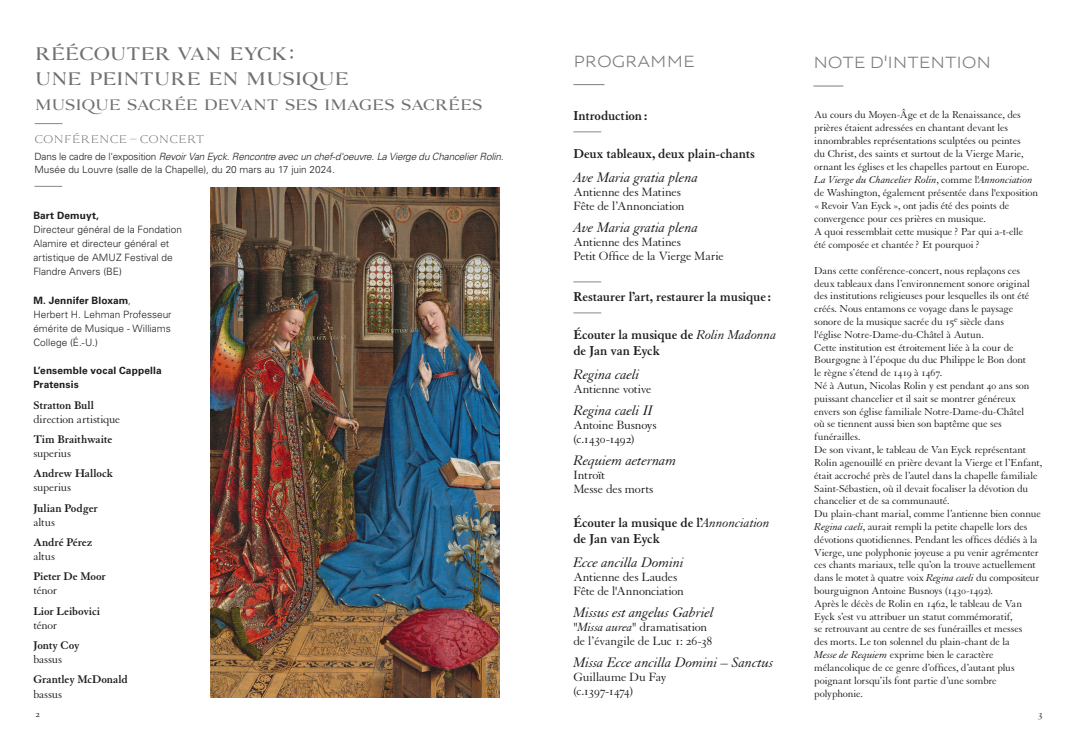
<style>
.page{position:relative;width:1078px;height:740px;background:#fff}
.page>*{position:absolute;margin:0;border:0;box-sizing:border-box;transform-origin:0 0}
.t1{font:18px/25px "Louvre Serif Med";letter-spacing:-.02em;color:#70706f}
.t2{font:16px "Louvre Sans Reg";letter-spacing:-.01em;color:#7c7c7c}
.t3{font:italic 15px "Granjon LT Std";letter-spacing:-.01em;color:#1d1d1b}
.t4{font:15px "Louvre Serif Med";letter-spacing:-.025em;color:#70706f}
.t5{font:700 14px/16px "Granjon LT Std";letter-spacing:-.005em;color:#1d1d1b}
.t6{font:13px/14px "Granjon LT Std";letter-spacing:-.02em;color:#1d1d1b}
.t7{font:700 12.1px "Granjon LT Std";letter-spacing:-.005em;color:#1d1d1b}
.t8{font:12.1px "Granjon LT Std";letter-spacing:-.015em;color:#1d1d1b}
.t9{font:11px/12.8px "Granjon LT Std";letter-spacing:-.015em;color:#1d1d1b}
.t10{font:11px "Louvre Serif Reg";color:#70706f}
.t11{font:300 10.1px/14.1px "Univers LT Std";color:#1d1d1b}
.t12{font:700 10.1px/14.1px "Univers LT Std";letter-spacing:.015em;color:#1d1d1b}
.t13{font:300 10px/13px "Univers LT Std";color:#1d1d1b}
.t14{font:10px "Granjon LT Std";color:#1d1d1b}
.s1{font-style:italic}
.s2{font-weight:700}
.s3{font-weight:400;font-style:italic}
</style>
<div class="page">
<hr style="left:573px;top:84px;width:31px;height:1px;background:#7c7c7c">
<svg style="left:573px;top:132px;width:28px;height:1px"></svg>
<svg style="left:573px;top:282px;width:28px;height:1px"></svg>
<svg style="left:573px;top:313px;width:28px;height:1px"></svg>
<svg style="left:35px;top:123px;width:27px;height:1px"></svg>
<img style="left:210px;top:188px;width:289px;height:509px">
<svg style="left:34px;top:186px;width:28px;height:1px"></svg>
<hr style="left:813px;top:86px;width:30px;height:1px;background:#7c7c7c">
<h1 class="t1" style="left:35px;top:41px;width:261px">RÉÉCOUTER VAN EYCK:<br>UNE PEINTUR</h1>
<h1 class="t1" style="left:186px;top:66px;width:74px">E EN MUSI</h1>
<h1 class="t1" style="left:302px;top:66px;width:49px">QUE</h1>
<h3 class="t4" style="left:35px;top:95px;width:449px">MUSIQUE SACRÉE DEVANT SES IMAGES SACRÉES</h3>
<p class="t10" style="left:34px;top:133px;width:172px">CONFÉRENCE – CONCERT</p>
<p class="t13" style="left:34px;top:150px;width:470px">Dans le cadre de l'exposition <span class="s1">Revoir Van Eyck. Rencontre avec un chef-d'oeuvre. La Vierge du Chancelier Rolin.<br></span>Musée du Louvre (salle de la Chapelle), du 20 mars au 17 juin 2024.</p>
<p class="t12" style="left:33px;top:208px;width:67px">Bart Demuyt,</p>
<p class="t11" style="left:33px;top:222px;width:150px">Directeur général de la Fondation<br>Alamire et directeur général et artistique de AMUZ Festival de<br>Flandre Anvers (BE)</p>
<p class="t11" style="left:33px;top:293px;width:140px"><span class="s2">M. Jennifer Bloxam</span>,<br>Herbert H. Lehman Professeur émérite de Musique - Williams<br>College (É.-U.)</p>
<p class="t12" style="left:33px;top:364px;width:130px">L’ensemble vocal Cappella<br>Pratensis</p>
<p class="t7" style="left:33px;top:398px;width:62px">Stratton Bull</p>
<p class="t8" style="left:33px;top:412px;width:88px">direction artistique</p>
<p class="t7" style="left:33px;top:432px;width:80px">Tim Braithwaite</p>
<p class="t8" style="left:33px;top:447px;width:39px">superius</p>
<p class="t7" style="left:33px;top:467px;width:81px">Andrew Hallock</p>
<p class="t8" style="left:33px;top:481px;width:39px">superius</p>
<p class="t7" style="left:33px;top:501px;width:66px">Julian Podger</p>
<p class="t8" style="left:33px;top:515px;width:23px">altus</p>
<p class="t7" style="left:33px;top:536px;width:61px">André Pérez</p>
<p class="t8" style="left:33px;top:550px;width:23px">altus</p>
<p class="t7" style="left:33px;top:570px;width:74px">Pieter De Moor</p>
<p class="t8" style="left:33px;top:584px;width:25px">ténor</p>
<p class="t7" style="left:33px;top:604px;width:68px">Lior Leibovici</p>
<p class="t8" style="left:33px;top:619px;width:25px">ténor</p>
<p class="t7" style="left:33px;top:639px;width:47px">Jonty Coy</p>
<p class="t8" style="left:33px;top:653px;width:30px">bassus</p>
<p class="t7" style="left:33px;top:673px;width:96px">Grantley McDonald</p>
<p class="t8" style="left:33px;top:687px;width:30px">bassus</p>
<p class="t14" style="left:35px;top:708px;width:6px">2</p>
<h2 class="t2" style="left:573px;top:51px;width:123px">PROGRAMME</h2>
<p class="t5" style="left:573px;top:108px;width:75px">Introduction:</p>
<p class="t5" style="left:573px;top:146px;width:183px">Deux tableaux, deux plain-chants</p>
<h3 class="t3" style="left:573px;top:169px;width:126px">Ave Maria gratia plena</h3>
<p class="t6" style="left:573px;top:185px;width:113px">Antienne des Matines<br>Fête de l’Annonciation</p>
<h3 class="t3" style="left:573px;top:219px;width:126px">Ave Maria gratia plena</h3>
<p class="t6" style="left:573px;top:235px;width:152px">Antienne des Matines<br>Petit Office de la Vierge Marie</p>
<p class="t5" style="left:573px;top:289px;width:199px">Restaurer l’art, restaurer la musique :</p>
<p class="t5" style="left:573px;top:327px;width:205px">Écouter la musique de <span class="s3">Rolin Madonna </span>de Jan van Eyck</p>
<h3 class="t3" style="left:573px;top:366px;width:68px">Regina caeli</h3>
<p class="t6" style="left:573px;top:382px;width:79px">Antienne votive</p>
<h3 class="t3" style="left:573px;top:402px;width:81px">Regina caeli II</h3>
<p class="t6" style="left:573px;top:418px;width:85px">Antoine Busnoys (c.1430-1492)</p>
<h3 class="t3" style="left:573px;top:452px;width:105px">Requiem aeternam</h3>
<p class="t6" style="left:573px;top:468px;width:82px">Introït<br>Messe des morts</p>
<p class="t5" style="left:573px;top:515px;width:198px">Écouter la musique de l’<span class="s3">Annonciation </span>de Jan van Eyck</p>
<h3 class="t3" style="left:573px;top:554px;width:112px">Ecce ancilla Domini</h3>
<p class="t6" style="left:573px;top:570px;width:112px">Antienne des Laudes<br>Fête de l'Annonciation</p>
<h3 class="t3" style="left:573px;top:604px;width:142px">Missus est angelus Gabriel</h3>
<p class="t6" style="left:573px;top:620px;width:140px">"<span class="s1">Missa aurea</span>" dramatisation de l’évangile de Luc 1: 26-38</p>
<h3 class="t3" style="left:573px;top:654px;width:202px">Missa Ecce ancilla Domini – Sanctus</h3>
<p class="t6" style="left:573px;top:670px;width:94px">Guillaume Du Fay (c.1397-1474)</p>
<h2 class="t2" style="left:813px;top:52px;width:175px">NOTE D'INTENTION</h2>
<p class="t9" style="left:814px;top:108px;width:225px">Au cours du Moyen-Âge et de la Renaissance, des prières étaient adressées en chantant devant les innombrables représentations sculptées ou peintes<br>du Christ, des saints et surtout de la Vierge Marie, ornant les églises et les chapelles partout en Europe.<br><span class="s1">La Vierge du Chancelier Rolin</span>, comme l'<span class="s1">Annonciation </span>de Washington, également présentée dans l'exposition «Revoir Van Eyck», ont jadis été des points de convergence pour ces prières en musique.<br>A quoi ressemblait cette musique ? Par qui a-t-elle<br>été composée et chantée ? Et pourquoi ?</p>
<p class="t9" style="left:814px;top:264px;width:229px">Dans cette conférence-concert, nous replaçons ces deux tableaux dans l’environnement sonore original des institutions religieuses pour lesquelles ils ont été créés. Nous entamons ce voyage dans le paysage sonore de la musique sacrée du 15<sup>e</sup> siècle dans<br>l'église Notre-Dame-du-Châtel à Autun.<br>Cette institution est étroitement liée à la cour de Bourgogne à l’époque du duc Philippe le Bon dont<br>le règne s’étend de 1419 à 1467.<br>Né à Autun, Nicolas Rolin y est pendant 40 ans son puissant chancelier et il sait se montrer généreux envers son église familiale Notre-Dame-du-Châtel<br>où se tiennent aussi bien son baptême que ses funérailles.<br>De son vivant, le tableau de Van Eyck représentant Rolin agenouillé en prière devant la Vierge et l’Enfant, était accroché près de l’autel dans la chapelle familiale Saint-Sébastien, où il devait focaliser la dévotion du chancelier et de sa communauté.<br>Du plain-chant marial, comme l’antienne bien connue <span class="s1">Regina caeli</span>, aurait rempli la petite chapelle lors des dévotions quotidiennes. Pendant les offices dédiés à la Vierge, une polyphonie joyeuse a pu venir agrémenter ces chants mariaux, telle qu’on la trouve actuellement dans le motet à quatre voix <span class="s1">Regina caeli</span> du compositeur bourguignon Antoine Busnoys (1430-1492).<br>Après le décès de Rolin en 1462, le tableau de Van Eyck s’est vu attribuer un statut commémoratif,<br>se retrouvant au centre de ses funérailles et messes<br>des morts. Le ton solennel du plain-chant de la<br><span class="s1">Messe de Requiem</span> exprime bien le caractère mélancolique de ce genre d’offices, d’autant plus poignant lorsqu’ils font partie d’une sombre polyphonie.</p>
<p class="t14" style="left:1037px;top:708px;width:6px">3</p>
</div>
